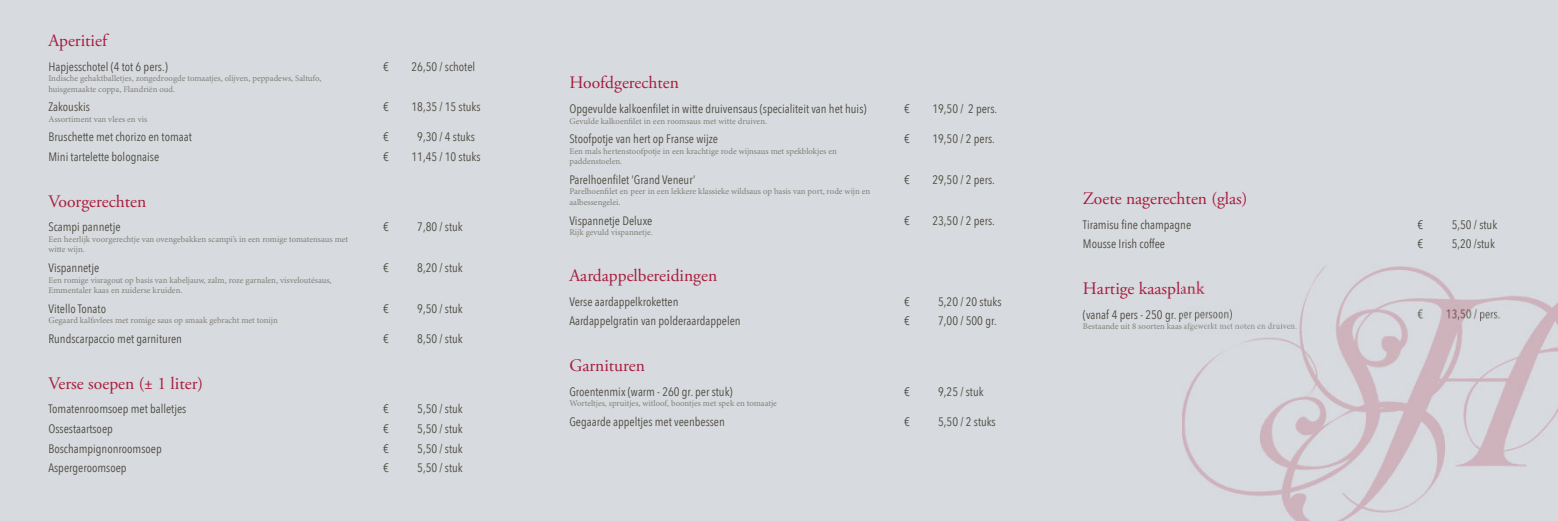
<style>
.page{position:relative;width:1558px;height:521px;background:#d7dadf}
.page>*{position:absolute;margin:0;border:0;box-sizing:border-box;transform-origin:0 0}
.t1{font:17.5px "Adobe Garamond Pro";color:#a91b3c}
.t2{font:12.25px "Avenir Next Condensed";color:#4d4a3f}
.t3{font:8.75px/10.5px "Minion Pro";color:#838178}
</style>
<div class="page">
<img style="left:1182px;top:266px;width:376px;height:255px">
<h1 class="t1" style="left:48px;top:33px;width:60px">Aperitief</h1>
<p class="t2" style="left:48px;top:58px;width:121px">Hapjesschotel (4 tot 6 pers.)</p>
<p class="t2" style="left:383px;top:58px;width:7px">€</p>
<p class="t2" style="left:411px;top:58px;width:65px">26,50 / schotel</p>
<p class="t3" style="left:48px;top:74px;width:274px">Indische gehaktballetjes, zongedroogde tomaatjes, olijven, peppadews, Saltufo, huisgemaakte coppa, Flandriën oud.</p>
<p class="t2" style="left:48px;top:99px;width:43px">Zakouskis</p>
<p class="t2" style="left:383px;top:99px;width:7px">€</p>
<p class="t2" style="left:411px;top:99px;width:71px">18,35 / 15 stuks</p>
<p class="t3" style="left:48px;top:114px;width:100px">Assortiment van vlees en vis</p>
<p class="t2" style="left:48px;top:129px;width:145px">Bruschette met chorizo en tomaat</p>
<p class="t2" style="left:383px;top:129px;width:7px">€</p>
<p class="t2" style="left:417px;top:129px;width:59px">9,30 / 4 stuks</p>
<p class="t2" style="left:48px;top:149px;width:112px">Mini tartelette bolognaise</p>
<p class="t2" style="left:383px;top:149px;width:7px">€</p>
<p class="t2" style="left:411px;top:149px;width:71px">11,45 / 10 stuks</p>
<h1 class="t1" style="left:48px;top:194px;width:99px">Voorgerechten</h1>
<p class="t2" style="left:48px;top:219px;width:74px">Scampi pannetje</p>
<p class="t2" style="left:383px;top:219px;width:7px">€</p>
<p class="t2" style="left:417px;top:219px;width:47px">7,80 / stuk</p>
<p class="t3" style="left:48px;top:235px;width:301px">Een heerlijk voorgerechtje van ovengebakken scampi’s in een romige tomatensaus met witte wijn.</p>
<p class="t2" style="left:48px;top:260px;width:52px">Vispannetje</p>
<p class="t2" style="left:383px;top:260px;width:7px">€</p>
<p class="t2" style="left:417px;top:260px;width:47px">8,20 / stuk</p>
<p class="t3" style="left:48px;top:275px;width:285px">Een romige visragout op basis van kabeljauw, zalm, roze garnalen, visveloutésaus,<br>Emmentaler kaas en zuiderse kruiden.</p>
<p class="t2" style="left:48px;top:300px;width:59px">Vitello Tonato</p>
<p class="t2" style="left:383px;top:300px;width:7px">€</p>
<p class="t2" style="left:417px;top:300px;width:47px">9,50 / stuk</p>
<p class="t3" style="left:48px;top:316px;width:231px">Gegaard kalfsvlees met romige saus op smaak gebracht met tonijn</p>
<p class="t2" style="left:48px;top:331px;width:135px">Rundscarpaccio met garnituren</p>
<p class="t2" style="left:383px;top:331px;width:7px">€</p>
<p class="t2" style="left:417px;top:331px;width:47px">8,50 / stuk</p>
<h1 class="t1" style="left:48px;top:376px;width:156px">Verse soepen (± 1 liter)</h1>
<p class="t2" style="left:48px;top:401px;width:139px">Tomatenroomsoep met balletjes</p>
<p class="t2" style="left:383px;top:401px;width:7px">€</p>
<p class="t2" style="left:417px;top:401px;width:47px">5,50 / stuk</p>
<p class="t2" style="left:48px;top:421px;width:66px">Ossestaartsoep</p>
<p class="t2" style="left:383px;top:421px;width:7px">€</p>
<p class="t2" style="left:417px;top:421px;width:47px">5,50 / stuk</p>
<p class="t2" style="left:48px;top:440px;width:115px">Boschampignonroomsoep</p>
<p class="t2" style="left:383px;top:440px;width:7px">€</p>
<p class="t2" style="left:417px;top:440px;width:47px">5,50 / stuk</p>
<p class="t2" style="left:48px;top:460px;width:80px">Aspergeroomsoep</p>
<p class="t2" style="left:383px;top:460px;width:7px">€</p>
<p class="t2" style="left:417px;top:460px;width:47px">5,50 / stuk</p>
<h1 class="t1" style="left:569px;top:76px;width:111px">Hoofdgerechten</h1>
<p class="t2" style="left:569px;top:101px;width:299px">Opgevulde kalkoenfilet in witte druivensaus (specialiteit van het huis)</p>
<p class="t2" style="left:904px;top:101px;width:7px">€</p>
<p class="t2" style="left:932px;top:101px;width:66px">19,50 / 2 pers.</p>
<p class="t3" style="left:569px;top:116px;width:199px">Gevulde kalkoenfilet in een roomsaus met witte druiven.</p>
<p class="t2" style="left:569px;top:131px;width:150px">Stoofpotje van hert op Franse wijze</p>
<p class="t2" style="left:904px;top:131px;width:7px">€</p>
<p class="t2" style="left:932px;top:131px;width:64px">19,50 / 2 pers.</p>
<p class="t3" style="left:569px;top:147px;width:269px">Een mals hertenstoofpotje in een krachtige rode wijnsaus met spekblokjes en paddenstoelen.</p>
<p class="t2" style="left:569px;top:172px;width:127px">Parelhoenfilet ‘Grand Veneur’</p>
<p class="t2" style="left:904px;top:172px;width:7px">€</p>
<p class="t2" style="left:932px;top:172px;width:64px">29,50 / 2 pers.</p>
<p class="t3" style="left:569px;top:187px;width:302px">Parelhoenfilet en peer in een lekkere klassieke wildsaus op basis van port, rode wijn en aalbessengelei.</p>
<p class="t2" style="left:569px;top:212px;width:85px">Vispannetje Deluxe</p>
<p class="t2" style="left:904px;top:212px;width:7px">€</p>
<p class="t2" style="left:932px;top:212px;width:64px">23,50 / 2 pers.</p>
<p class="t3" style="left:569px;top:228px;width:85px">Rijk gevuld vispannetje.</p>
<h1 class="t1" style="left:569px;top:268px;width:149px">Aardappelbereidingen</h1>
<p class="t2" style="left:569px;top:293px;width:111px">Verse aardappelkroketten</p>
<p class="t2" style="left:904px;top:293px;width:7px">€</p>
<p class="t2" style="left:938px;top:293px;width:65px">5,20 / 20 stuks</p>
<p class="t2" style="left:569px;top:313px;width:173px">Aardappelgratin van polderaardappelen</p>
<p class="t2" style="left:904px;top:313px;width:7px">€</p>
<p class="t2" style="left:938px;top:313px;width:60px">7,00 / 500 gr.</p>
<h1 class="t1" style="left:569px;top:358px;width:77px">Garnituren</h1>
<p class="t2" style="left:569px;top:383px;width:165px">Groentenmix (warm - 260 gr. per stuk)</p>
<p class="t2" style="left:904px;top:383px;width:7px">€</p>
<p class="t2" style="left:938px;top:383px;width:47px">9,25 / stuk</p>
<p class="t3" style="left:569px;top:399px;width:209px">Worteltjes, spruitjes, witloof, boontjes met spek en tomaatje</p>
<p class="t2" style="left:569px;top:413px;width:157px">Gegaarde appeltjes met veenbessen</p>
<p class="t2" style="left:904px;top:413px;width:7px">€</p>
<p class="t2" style="left:938px;top:413px;width:59px">5,50 / 2 stuks</p>
<h1 class="t1" style="left:1083px;top:191px;width:166px">Zoete nagerechten (glas)</h1>
<p class="t2" style="left:1083px;top:216px;width:110px">Tiramisu fine champagne</p>
<p class="t2" style="left:1417px;top:216px;width:7px">€</p>
<p class="t2" style="left:1451px;top:216px;width:47px">5,50 / stuk</p>
<p class="t2" style="left:1083px;top:236px;width:84px">Mousse Irish coffee</p>
<p class="t2" style="left:1417px;top:236px;width:7px">€</p>
<p class="t2" style="left:1451px;top:236px;width:45px">5,20 /stuk</p>
<h1 class="t1" style="left:1083px;top:281px;width:124px">Hartige kaasplank</h1>
<p class="t2" style="left:1083px;top:306px;width:151px">(vanaf 4 pers - 250 gr. per persoon)</p>
</div>
